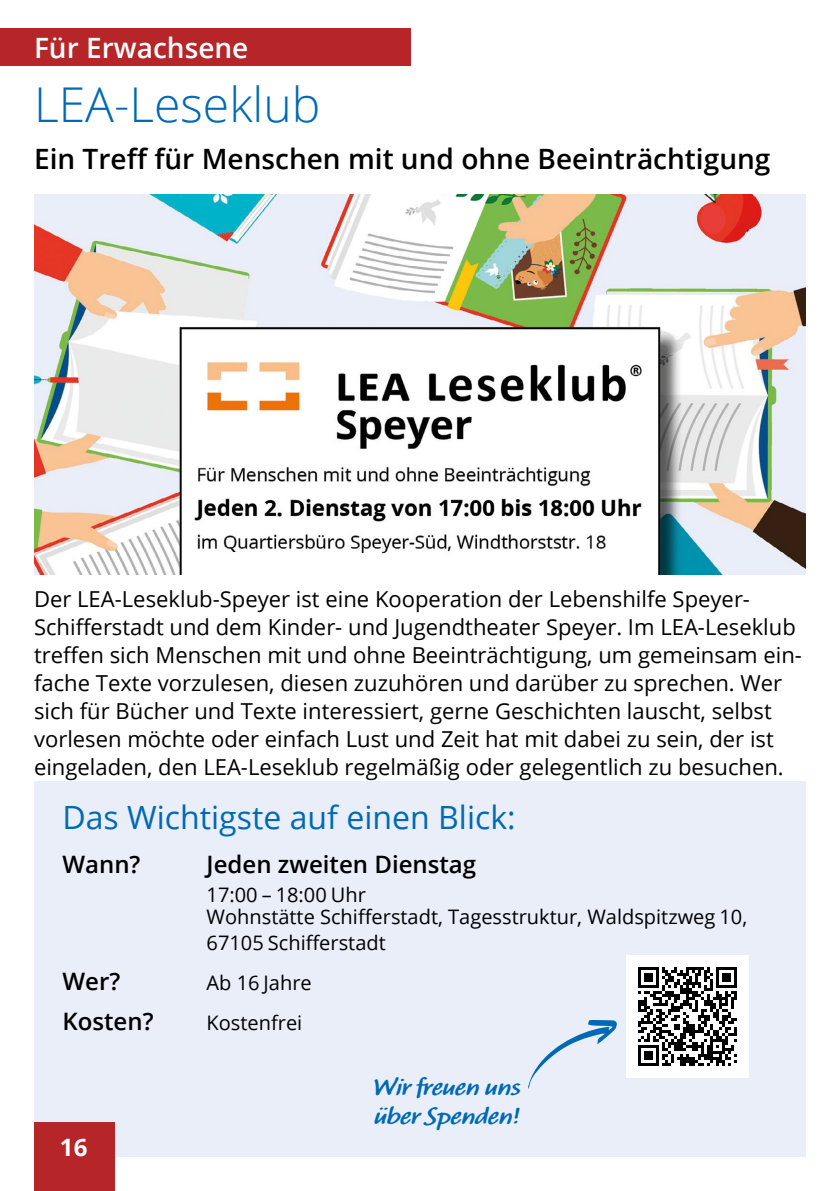
<style>
.page{position:relative;width:840px;height:1191px;background:#fff}
.page>*{position:absolute;margin:0;border:0;box-sizing:border-box;transform-origin:0 0}
.t1{font:300 48px "Open Sans";color:#0069b4}
.t2{font:32px "Open Sans";color:#0069b4}
.t3{font:600 28px "Open Sans";color:#000}
.t4{font:600 28px "Open Sans";color:#fff}
.t5{font:600 24px "Open Sans";color:#000}
.t6{font:700 24px/28.8px "Calliope MVB";color:#0069b4}
.t7{font:700 24px "Open Sans";color:#fff}
.t8{font:22px/28px "Open Sans";color:#000}
.t9{font:20px/22px "Open Sans";color:#000}
</style>
<div class="page">
<div style="left:0;top:28px;width:410px;height:38px;background:#b62528"></div>
<img style="left:34px;top:195px;width:771px;height:379px">
<div style="left:34px;top:782px;width:771px;height:375px;background:#e9eef9"></div>
<div style="left:34px;top:1122px;width:80px;height:69px;background:#b62528"></div>
<div style="left:625px;top:955px;width:123px;height:122px;background:#fff"></div>
<svg style="left:638px;top:967px;width:98px;height:98px"></svg>
<svg style="left:528px;top:1020px;width:89px;height:68px"></svg>
<p class="t4" style="left:34px;top:28px;width:216px">Für Erwachsene</p>
<h1 class="t1" style="left:34px;top:71px;width:288px">LEA-Leseklub</h1>
<p class="t3" style="left:34px;top:139px;width:737px">Ein Treff für Menschen mit und ohne Beeinträchtigung</p>
<p class="t8" style="left:34px;top:584px;width:769px">Der LEA-Leseklub-Speyer ist eine Kooperation der Lebenshilfe Speyer-Schifferstadt und dem Kinder- und Jugendtheater Speyer. Im LEA-Leseklub treffen sich Menschen mit und ohne Beeinträchtigung, um gemeinsam ein&shy;fache Texte vorzulesen, diesen zuzuhören und darüber zu sprechen. Wer sich für Bücher und Texte interessiert, gerne Geschichten lauscht, selbst vorlesen möchte oder einfach Lust und Zeit hat mit dabei zu sein, der ist eingeladen, den LEA-Leseklub regelmäßig oder gelegentlich zu besuchen.</p>
<h2 class="t2" style="left:62px;top:795px;width:454px">Das Wichtigste auf einen Blick:</h2>
<p class="t5" style="left:62px;top:848px;width:79px">Wann?</p>
<p class="t5" style="left:206px;top:848px;width:271px">Jeden zweiten Dienstag</p>
<p class="t9" style="left:206px;top:883px;width:542px">17:00 – 18:00 Uhr<br>Wohnstätte Schifferstadt, Tagesstruktur, Waldspitzweg 10,</p>
<p class="t9" style="left:206px;top:931px;width:181px">67105 Schifferstadt</p>
<p class="t5" style="left:62px;top:965px;width:59px">Wer?</p>
<p class="t9" style="left:206px;top:971px;width:107px">Ab 16 Jahre</p>
<p class="t5" style="left:62px;top:1005px;width:93px">Kosten?</p>
<p class="t9" style="left:206px;top:1011px;width:97px">Kostenfrei</p>
<p class="t7" style="left:60px;top:1130px;width:29px">16</p>
<p class="t6" style="left:373px;top:1073px;width:149px">Wir freuen uns über Spenden!</p>
</div>
